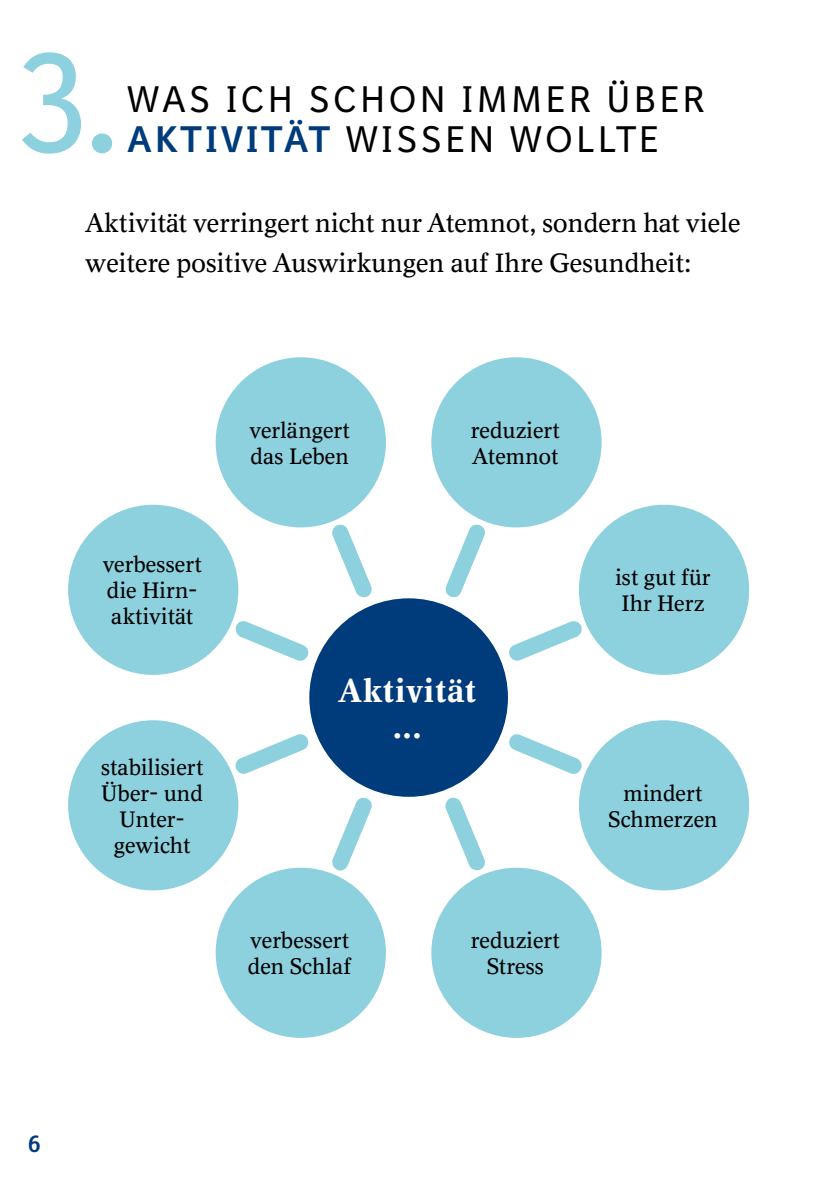
<style>
.page{position:relative;width:840px;height:1191px;background:#fff}
.page>*{position:absolute;margin:0;border:0;box-sizing:border-box;transform-origin:0 0}
.t1{font:144px "BI Sans NEXT Cond";color:#8dd0de}
.t2{font:36px/40px "BI Sans NEXT";letter-spacing:.11em;color:#000}
.t3{font:700 32px/36px "BI Antiqua II Ml";letter-spacing:.015em;color:#fff;text-align:center}
.t4{font:26px/40px "BI Antiqua II Ml";color:#000}
.t5{font:700 24px "BI Sans NEXT Cond";color:#003b7b}
.t6{font:22px/26px "BI Antiqua II Ml";color:#000}
.s1{font-weight:700;color:#003b7b}
</style>
<div class="page">
<div style="left:309px;top:598px;width:198px;height:199px;background:#003b7b;border-radius:50%"></div>
<div style="left:431px;top:357px;width:170px;height:170px;background:#8dd0de;border-radius:50%"></div>
<div style="left:578px;top:505px;width:170px;height:170px;background:#8dd0de;border-radius:50%"></div>
<div style="left:578px;top:720px;width:170px;height:170px;background:#8dd0de;border-radius:50%"></div>
<div style="left:431px;top:867px;width:170px;height:170px;background:#8dd0de;border-radius:50%"></div>
<div style="left:215px;top:867px;width:171px;height:170px;background:#8dd0de;border-radius:50%"></div>
<div style="left:215px;top:357px;width:171px;height:170px;background:#8dd0de;border-radius:50%"></div>
<div style="left:68px;top:505px;width:170px;height:170px;background:#8dd0de;border-radius:50%"></div>
<div style="left:68px;top:720px;width:170px;height:170px;background:#8dd0de;border-radius:50%"></div>
<svg style="left:445px;top:797px;width:40px;height:74px"></svg>
<svg style="left:509px;top:734px;width:73px;height:40px"></svg>
<svg style="left:509px;top:621px;width:73px;height:40px"></svg>
<svg style="left:445px;top:524px;width:40px;height:74px"></svg>
<svg style="left:332px;top:524px;width:40px;height:74px"></svg>
<svg style="left:235px;top:621px;width:74px;height:40px"></svg>
<svg style="left:235px;top:734px;width:74px;height:40px"></svg>
<svg style="left:332px;top:797px;width:40px;height:74px"></svg>
<h1 class="t1" style="left:17px;top:19px;width:104px">3.</h1>
<h2 class="t2" style="left:128px;top:79px;width:577px">WAS ICH SCHON IMMER ÜBER<br><span class="s1">AKTIVITÄT</span> WISSEN WOLLTE</h2>
<p class="t4" style="left:85px;top:203px;width:656px">Aktivität verringert nicht nur Atemnot, sondern hat viele weitere positive Auswirkungen auf Ihre Gesundheit:</p>
<p class="t6" style="left:103px;top:551px;width:101px">verbessert die Hirn&shy;aktivität</p>
<p class="t6" style="left:101px;top:754px;width:104px;text-align:center">stabilisiert<br>Über- und<br>Unter&shy;gewicht</p>
<p class="t6" style="left:249px;top:417px;width:102px">verlängert das Leben</p>
<p class="t6" style="left:470px;top:417px;width:91px">reduziert<br>Atemnot</p>
<h3 class="t3" style="left:338px;top:672px;width:140px">Aktivität ...</h3>
<p class="t6" style="left:248px;top:927px;width:105px">verbessert den Schlaf</p>
<p class="t6" style="left:470px;top:927px;width:91px;text-align:center">reduziert<br>Stress</p>
<p class="t6" style="left:615px;top:564px;width:97px">ist gut für<br>Ihr Herz</p>
<p class="t6" style="left:608px;top:780px;width:111px;text-align:center">mindert<br>Schmerzen</p>
<p class="t5" style="left:28px;top:1129px;width:13px">6</p>
</div>
